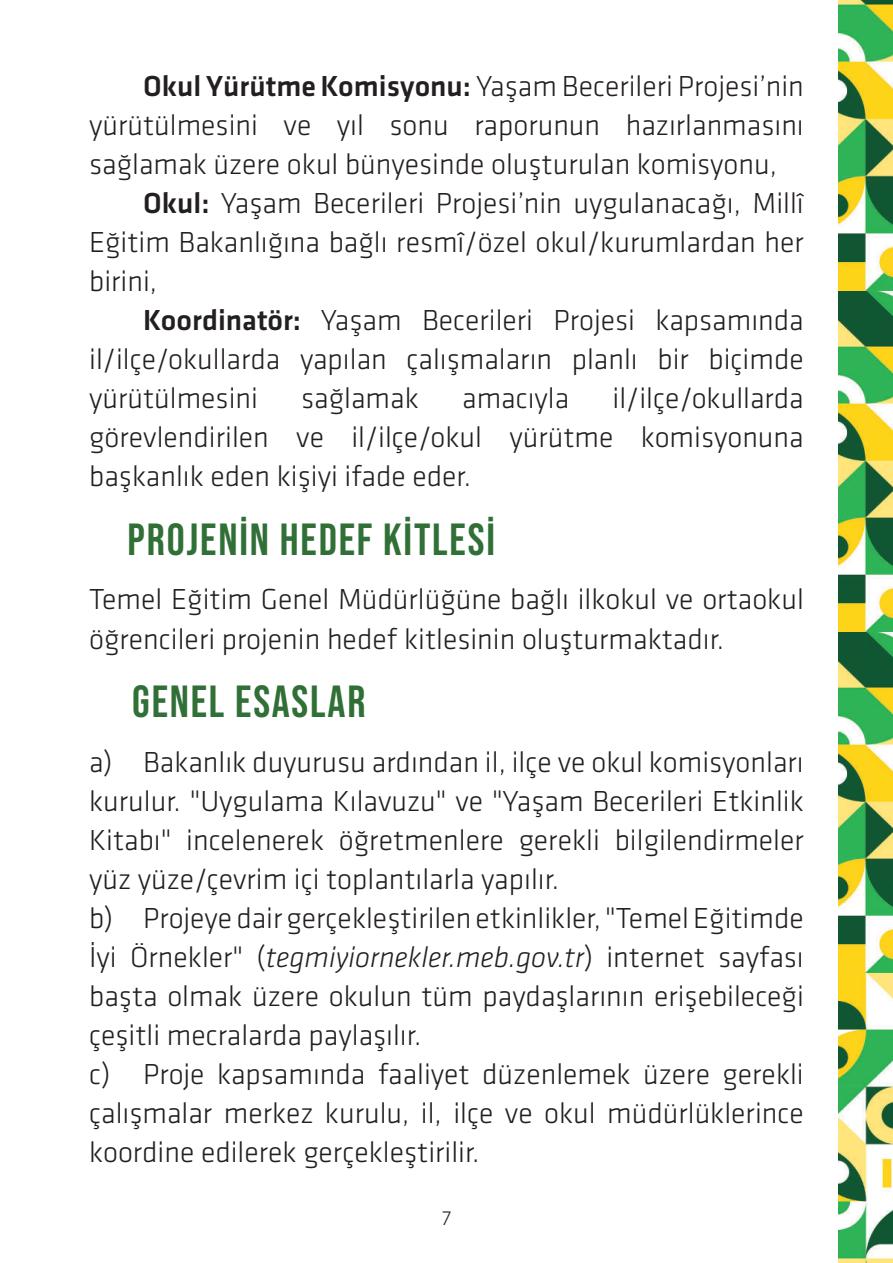
<style>
.page{position:relative;width:893px;height:1263px;background:#fff}
.page>*{position:absolute;margin:0;border:0;box-sizing:border-box;transform-origin:0 0}
.t1{font:45px "Bebas Neue";letter-spacing:.04em;color:#306f36}
.t2{font:300 30px/39px "Klavika";color:#231f20}
.t3{font:300 21px "Klavika";color:#231f20}
.s1{font-weight:500}
.s2{font-style:italic}
</style>
<div class="page">
<img style="left:839px;top:0;width:54px;height:1263px">
<p class="t2" style="left:143px;top:67px;width:662px"><span class="s1">Okul Yürütme Komisyonu:</span> Yaşam Becerileri Projesi’nin</p>
<p class="t2" style="left:89px;top:106px;width:716px">yürütülmesini ve yıl sonu raporunun hazırlanmasını</p>
<p class="t2" style="left:89px;top:145px;width:689px">sağlamak üzere okul bünyesinde oluşturulan komisyonu,</p>
<p class="t2" style="left:143px;top:184px;width:662px"><span class="s1">Okul:</span> Yaşam Becerileri Projesi’nin uygulanacağı, Millî</p>
<p class="t2" style="left:89px;top:223px;width:716px">Eğitim Bakanlığına bağlı resmî/özel okul/kurumlardan her</p>
<p class="t2" style="left:89px;top:262px;width:69px">birini,</p>
<p class="t2" style="left:143px;top:301px;width:662px"><span class="s1">Koordinatör:</span> Yaşam Becerileri Projesi kapsamında</p>
<p class="t2" style="left:89px;top:340px;width:716px">il/ilçe/okullarda yapılan çalışmaların planlı bir biçimde</p>
<p class="t2" style="left:89px;top:379px;width:170px">yürütülmesini</p>
<p class="t2" style="left:301px;top:379px;width:119px">sağlamak</p>
<p class="t2" style="left:462px;top:379px;width:109px">amacıyla</p>
<p class="t2" style="left:89px;top:379px;width:716px;text-align:justify;text-indent:523px">il/ilçe/okullarda görevlendirilen ve il/ilçe/okul yürütme komisyonuna başkanlık eden kişiyi ifade eder.</p>
<h1 class="t1" style="left:128px;top:517px;width:369px">PROJENİN HEDEF KİTLESİ</h1>
<p class="t2" style="left:89px;top:581px;width:716px">Temel Eğitim Genel Müdürlüğüne bağlı ilkokul ve ortaokul öğrencileri projenin hedef kitlesinin oluşturmaktadır.</p>
<h1 class="t1" style="left:132px;top:679px;width:235px">GENEL ESASLAR</h1>
<p class="t2" style="left:89px;top:743px;width:716px">a) Bakanlık duyurusu ardından il, ilçe ve okul komisyonları kurulur. "Uygulama Kılavuzu" ve "Yaşam Becerileri Etkinlik Kitabı" incelenerek öğretmenlere gerekli bilgilendirmeler yüz yüze/çevrim içi toplantılarla yapılır.<br>b) Projeye dair gerçekleştirilen etkinlikler, "Temel Eğitimde İyi Örnekler" (<span class="s2">tegmiyiornekler.meb.gov.tr</span>) internet sayfası başta olmak üzere okulun tüm paydaşlarının erişebileceği çeşitli mecralarda paylaşılır.<br>c) Proje kapsamında faaliyet düzenlemek üzere gerekli çalışmalar merkez kurulu, il, ilçe ve okul müdürlüklerince koordine edilerek gerçekleştirilir.</p>
<p class="t3" style="left:442px;top:1207px;width:10px">7</p>
</div>
